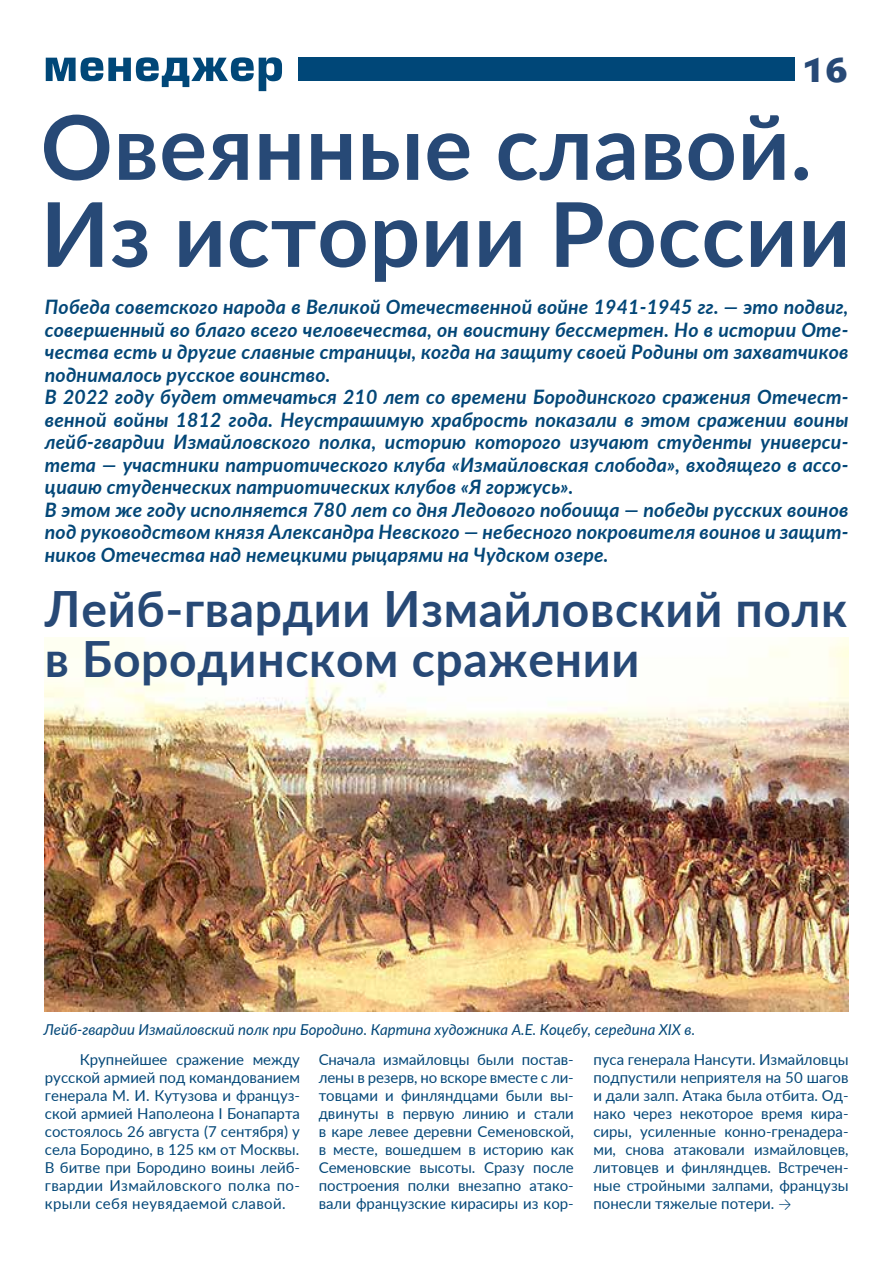
<style>
.page{position:relative;width:893px;height:1263px;background:#fff}
.page>*{position:absolute;margin:0;border:0;box-sizing:border-box;transform-origin:0 0}
.t1{font:700 89.25px/87px "Lato";letter-spacing:.01em;color:#274976}
.t2{font:700 48.9px/49.5px "Lato";letter-spacing:.015em;color:#274976}
.t3{font:34.5px "Parangon 530 C";color:#274976}
.t4{font:italic 700 19.5px/22.5px "Lato";letter-spacing:.01em;color:#034778}
.t5{font:15px/18px "Lato";color:#034778;text-align:justify}
.t6{font:italic 15px "Lato";color:#034778}
.s1{font-family:"Calibri";font-weight:300}
</style>
<div class="page">
<svg style="left:46px;top:57px;width:236px;height:34px"></svg>
<div style="left:298px;top:58px;width:496px;height:23px;background:#004778"></div>
<img style="left:45px;top:637px;width:804px;height:374px">
<h3 class="t3" style="left:802px;top:52px;width:48px">16</h3>
<h1 class="t1" style="left:41px;top:103px;width:811px">Овеянные славой.<br>Из истории России</h1>
<p class="t4" style="left:45px;top:296px;width:805px">Победа советского народа в Великой Отечественной войне 1941-1945 гг. — это подвиг, совершенный во благо всего человечества, он воистину бессмертен. Но в истории Оте&shy;чества есть и другие славные страницы, когда на защиту своей Родины от захватчиков поднималось русское воинство.<br>В 2022 году будет отмечаться 210 лет со времени Бородинского сражения Отечест&shy;венной войны 1812 года. Неустрашимую храбрость показали в этом сражении воины лейб-гвардии Измайловского полка, историю которого изучают студенты универси&shy;тета — участники патриотического клуба «Измайловская слобода», входящего в ассо&shy;циаию студенческих патриотических клубов «Я горжусь».<br>В этом же году исполняется 780 лет со дня Ледового побоища — победы русских воинов под руководством князя Александра Невского — небесного покровителя воинов и защит&shy;ников Отечества над немецкими рыцарями на Чудском озере.</p>
<h2 class="t2" style="left:45px;top:584px;width:804px">Лейб-гвардии Измайловский полк в Бородинском сражении</h2>
<p class="t6" style="left:44px;top:1020px;width:653px">Лейб-гвардии Измайловский полк при Бородино. Картина художника А.Е. Коцебу, середина XIX в.</p>
<p class="t5" style="left:45px;top:1050px;width:257px;text-indent:35px">Крупнейшее сражение между русской армией под командованием генерала М. И. Кутузова и француз&shy;ской армией Наполеона I Бонапарта состоялось 26 августа (7 сентября) у села Бородино, в 125 км от Москвы.<br>В битве при Бородино воины лейб&shy;гвардии Измайловского полка по&shy;крыли себя неувядаемой славой.</p>
<p class="t5" style="left:319px;top:1050px;width:257px">Сначала измайловцы были постав&shy;лены в резерв, но вскоре вместе с ли&shy;товцами и финляндцами были вы&shy;двинуты в первую линию и стали в каре левее деревни Семеновской, в месте, вошедшем в историю как Семеновские высоты. Сразу после построения полки внезапно атако&shy;вали французские кирасиры из кор-</p>
<p class="t5" style="left:593px;top:1050px;width:257px">пуса генерала Нансути. Измайловцы подпустили неприятеля на 50 шагов и дали залп. Атака была отбита. Од&shy;нако через некоторое время кира&shy;сиры, усиленные конно-гренадера&shy;ми, снова атаковали измайловцев, литовцев и финляндцев. Встречен&shy;ные стройными залпами, французы понесли тяжелые потери. <span class="s1">→</span></p>
</div>
